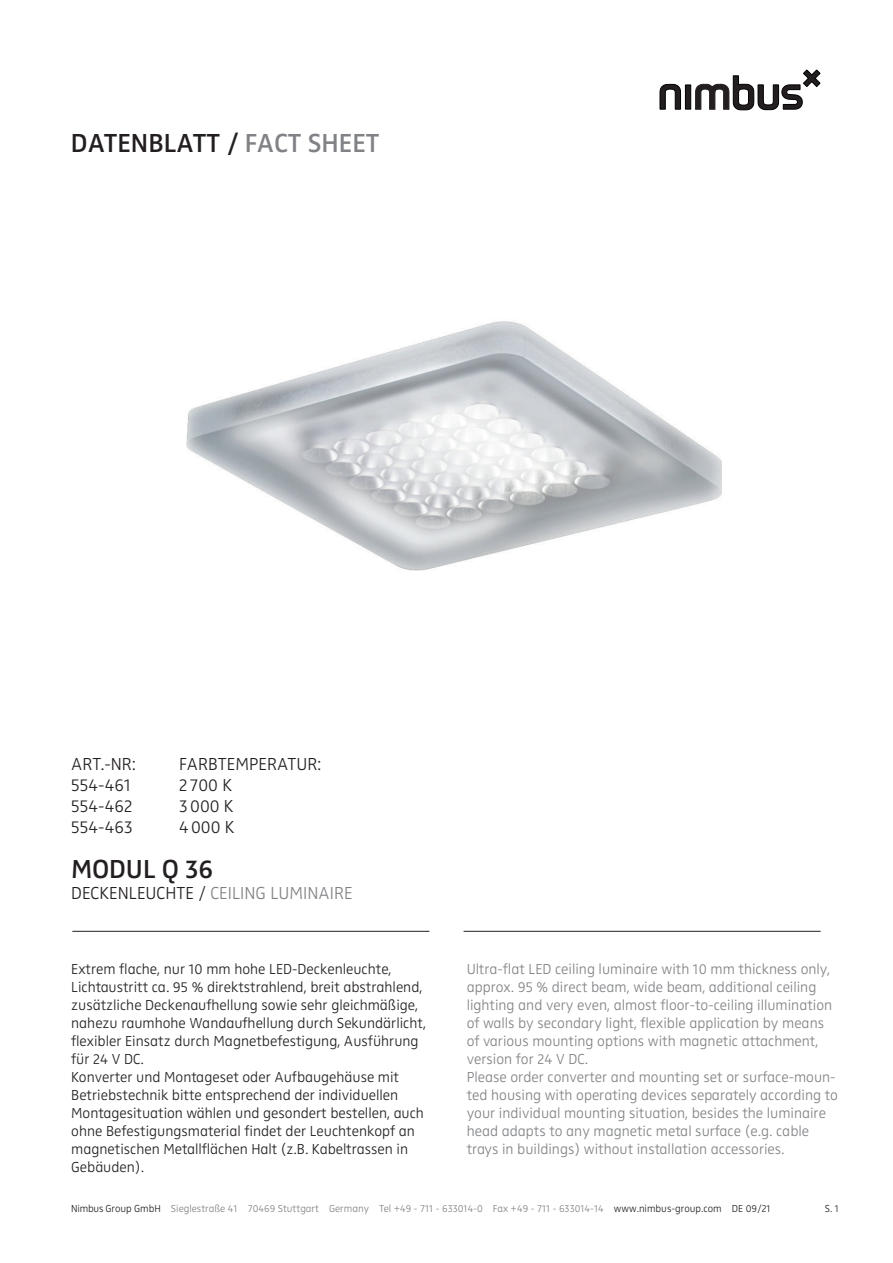
<style>
.page{position:relative;width:893px;height:1263px;background:#fff}
.page>*{position:absolute;margin:0;border:0;box-sizing:border-box;transform-origin:0 0}
.Zwo_Semi_Bold_LF_18{font:27px "Zwo Semi Bold LF Plain Alt";color:#231f20}
.Zwo_Light_LF_12_pt_1{font:18px "Zwo Light LF Plain Alt";color:#231f20}
.Zwo_Light_LF_12_pt_1-2{font:18px "Zwo Light LF Plain Alt";color:#808285}
.Zwo_Light_LF_10_pt_1{font:15px/18px "Zwo Light LF Plain Alt";color:#808285}
.Zwo_Light_LF_10_pt_1-2{font:15px/18px "Zwo Light LF Plain Alt";color:#231f20}
.t1{font:10.5px "Zwo Light LF Plain Alt";color:#808285}
.Zwo_Light_LF_7_pt_8{font:10.5px "Zwo Light LF Plain Alt";color:#231f20}
.s1{color:#808285}
.s2{color:#231f20}
</style>
<div class="page">
<svg style="left:660px;top:70px;width:160px;height:40px"></svg>
<img style="left:186px;top:321px;width:536px;height:250px">
<hr style="left:73px;top:931px;width:356px;height:1px;background:#231f20">
<hr style="left:464px;top:931px;width:356px;height:1px;background:#231f20">
<p class="Zwo_Semi_Bold_LF_18" style="left:71px;top:127px;width:310px">DATENBLATT / <span class="s1">FACT SHEET</span></p>
<p class="Zwo_Light_LF_12_pt_1" style="left:71px;top:754px;width:66px">ART.-NR:</p>
<p class="Zwo_Light_LF_12_pt_1" style="left:179px;top:754px;width:144px">FARBTEMPERATUR:</p>
<p class="Zwo_Light_LF_12_pt_1" style="left:71px;top:775px;width:61px">554-461</p>
<p class="Zwo_Light_LF_12_pt_1" style="left:179px;top:775px;width:54px">2 700 K</p>
<p class="Zwo_Light_LF_12_pt_1" style="left:71px;top:796px;width:63px">554-462</p>
<p class="Zwo_Light_LF_12_pt_1" style="left:179px;top:796px;width:56px">3000 K</p>
<p class="Zwo_Light_LF_12_pt_1" style="left:71px;top:817px;width:63px">554-463</p>
<p class="Zwo_Light_LF_12_pt_1" style="left:179px;top:817px;width:57px">4000 K</p>
<p class="Zwo_Semi_Bold_LF_18" style="left:71px;top:853px;width:144px">MODUL Q 36</p>
<p class="Zwo_Light_LF_12_pt_1-2" style="left:71px;top:883px;width:283px"><span class="s2">DECKENLEUCHTE /</span> CEILING LUMINAIRE</p>
<p class="Zwo_Light_LF_10_pt_1-2" style="left:71px;top:960px;width:356px">Extrem flache, nur 10 mm hohe LED-Deckenleuchte, Lichtaustritt ca. 95 % direktstrahlend, breit abstrahlend, zusätzliche Deckenaufhellung sowie sehr gleichmäßige, nahezu raumhohe Wandaufhellung durch Sekundärlicht, flexibler Einsatz durch Magnetbefestigung, Ausführung für 24 V DC.<br>Konverter und Montageset oder Aufbaugehäuse mit Betriebstechnik bitte entsprechend der individuellen Montagesituation wählen und gesondert bestellen, auch ohne Befestigungsmaterial findet der Leuchtenkopf an magnetischen Metallflächen Halt (z.B. Kabeltrassen in Gebäuden).</p>
<p class="Zwo_Light_LF_10_pt_1" style="left:467px;top:960px;width:373px">Ultra-flat LED ceiling luminaire with 10 mm thickness only, approx. 95 % direct beam, wide beam, additional ceiling lighting and very even, almost floor-to-ceiling illumination of walls by secondary light, flexible application by means of various mounting options with magnetic attachment, version for 24 V DC.<br>Please order converter and mounting set or surface-moun&shy;ted housing with operating devices separately according to your individual mounting situation, besides the luminaire head adapts to any magnetic metal surface (e.g. cable trays in buildings) without installation accessories.</p>
<p class="t1" style="left:71px;top:1203px;width:701px"><span class="s2">Nimbus Group GmbH</span> Sieglestraße 41 70469 Stuttgart Germany Tel +49 - 711 - 633014-0 Fax +49 - 711 - 633014-14 <span class="s2">www.nimbus-group.com DE 09/21</span></p>
<p class="Zwo_Light_LF_7_pt_8" style="left:825px;top:1203px;width:16px">S. 1</p>
</div>
